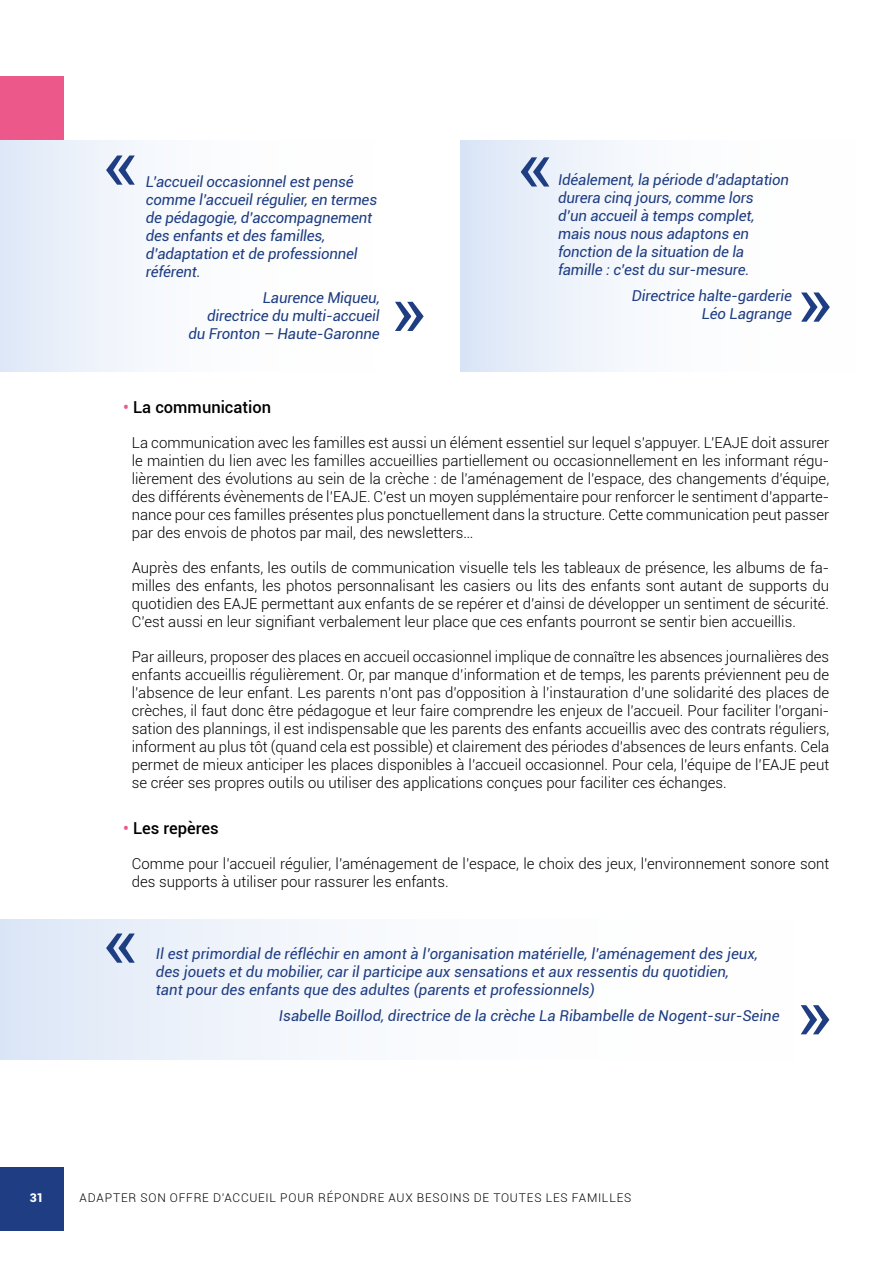
<style>
.page{position:relative;width:893px;height:1263px;background:#fff}
.page>*{position:absolute;margin:0;border:0;box-sizing:border-box;transform-origin:0 0}
.t1{font:500 16.5px "Roboto";color:#000}
.t2{font:300 15px/18px "Roboto";color:#000;text-align:justify}
.t3{font:italic 15px/18px "Roboto";letter-spacing:-.01em;color:#1e3d82}
.t4{font:300 12px "Roboto";letter-spacing:.065em;color:#000}
.t5{font:900 12px "Roboto";color:#fff}
.s1{color:#eb5889}
</style>
<div class="page">
<div style="left:0;top:1167px;width:64px;height:64px;background:#1e3d82"></div>
<div style="left:0;top:140px;width:434px;height:232px;background:linear-gradient(to right,#e7eef9,#fff)"></div>
<div style="left:460px;top:141px;width:433px;height:231px;background:linear-gradient(to right,#e3ebf8,#fff)"></div>
<svg style="left:106px;top:155px;width:29px;height:30px"></svg>
<svg style="left:395px;top:302px;width:28px;height:29px"></svg>
<svg style="left:521px;top:157px;width:28px;height:30px"></svg>
<svg style="left:801px;top:292px;width:29px;height:30px"></svg>
<div style="left:0;top:920px;width:893px;height:140px;background:linear-gradient(to right,#e4ecf8,#fff)"></div>
<svg style="left:106px;top:933px;width:29px;height:30px"></svg>
<svg style="left:801px;top:1005px;width:28px;height:29px"></svg>
<div style="left:0;top:76px;width:64px;height:64px;background:#eb5889"></div>
<p class="t3" style="left:146px;top:172px;width:233px">L’accueil occasionnel est pensé comme l’accueil régulier, en termes de pédagogie, d’accompagnement des enfants et des familles, d’adaptation et de professionnel référent.</p>
<p class="t3" style="left:189px;top:288px;width:193px;text-align:right">Laurence Miqueu,<br>directrice du multi-accueil du Fronton – Haute-Garonne</p>
<p class="t3" style="left:558px;top:170px;width:233px">Idéalement, la période d’adaptation durera cinq jours, comme lors<br>d’un accueil à temps complet, mais nous nous adaptons en fonction de la situation de la famille : c’est du sur-mesure.</p>
<p class="t3" style="left:632px;top:286px;width:161px;text-align:right">Directrice halte-garderie<br>Léo Lagrange</p>
<p class="t1" style="left:123px;top:396px;width:149px"><span class="s1">•</span> La communication</p>
<p class="t2" style="left:132px;top:433px;width:699px">La communication avec les familles est aussi un élément essentiel sur lequel s’appuyer. L’EAJE doit assurer le maintien du lien avec les familles accueillies partiellement ou occasionnellement en les informant régu&shy;lièrement des évolutions au sein de la crèche : de l’aménagement de l’espace, des changements d’équipe, des différents évènements de l’EAJE. C’est un moyen supplémentaire pour renforcer le sentiment d’apparte&shy;nance pour ces familles présentes plus ponctuellement dans la structure. Cette communication peut passer par des envois de photos par mail, des newsletters…</p>
<p class="t2" style="left:132px;top:558px;width:699px">Auprès des enfants, les outils de communication visuelle tels les tableaux de présence, les albums de fa&shy;milles des enfants, les photos personnalisant les casiers ou lits des enfants sont autant de supports du quotidien des EAJE permettant aux enfants de se repérer et d’ainsi de développer un sentiment de sécurité.<br>C’est aussi en leur signifiant verbalement leur place que ces enfants pourront se sentir bien accueillis.</p>
<p class="t2" style="left:132px;top:647px;width:699px">Par ailleurs, proposer des places en accueil occasionnel implique de connaître les absences journalières des enfants accueillis régulièrement. Or, par manque d’information et de temps, les parents préviennent peu de l’absence de leur enfant. Les parents n’ont pas d’opposition à l’instauration d’une solidarité des places de crèches, il faut donc être pédagogue et leur faire comprendre les enjeux de l’accueil. Pour faciliter l’organi&shy;sation des plannings, il est indispensable que les parents des enfants accueillis avec des contrats réguliers, informent au plus tôt (quand cela est possible) et clairement des périodes d’absences de leurs enfants. Cela permet de mieux anticiper les places disponibles à l’accueil occasionnel. Pour cela, l’équipe de l’EAJE peut se créer ses propres outils ou utiliser des applications conçues pour faciliter ces échanges.</p>
<p class="t1" style="left:123px;top:816px;width:97px"><span class="s1">•</span> Les repères</p>
<p class="t2" style="left:132px;top:854px;width:699px">Comme pour l’accueil régulier, l’aménagement de l’espace, le choix des jeux, l’environnement sonore sont des supports à utiliser pour rassurer les enfants.</p>
<p class="t3" style="left:156px;top:944px;width:603px">Il est primordial de réfléchir en amont à l’organisation matérielle, l’aménagement des jeux, des jouets et du mobilier, car il participe aux sensations et aux ressentis du quotidien, tant pour des enfants que des adultes (parents et professionnels)</p>
<p class="t3" style="left:279px;top:1006px;width:502px">Isabelle Boillod, directrice de la crèche La Ribambelle de Nogent-sur-Seine</p>
<p class="t5" style="left:30px;top:1189px;width:15px">31</p>
<p class="t4" style="left:80px;top:1189px;width:553px">ADAPTER SON OFFRE D’ACCUEIL POUR RÉPONDRE AUX BESOINS DE TOUTES LES FAMILLES</p>
</div>
